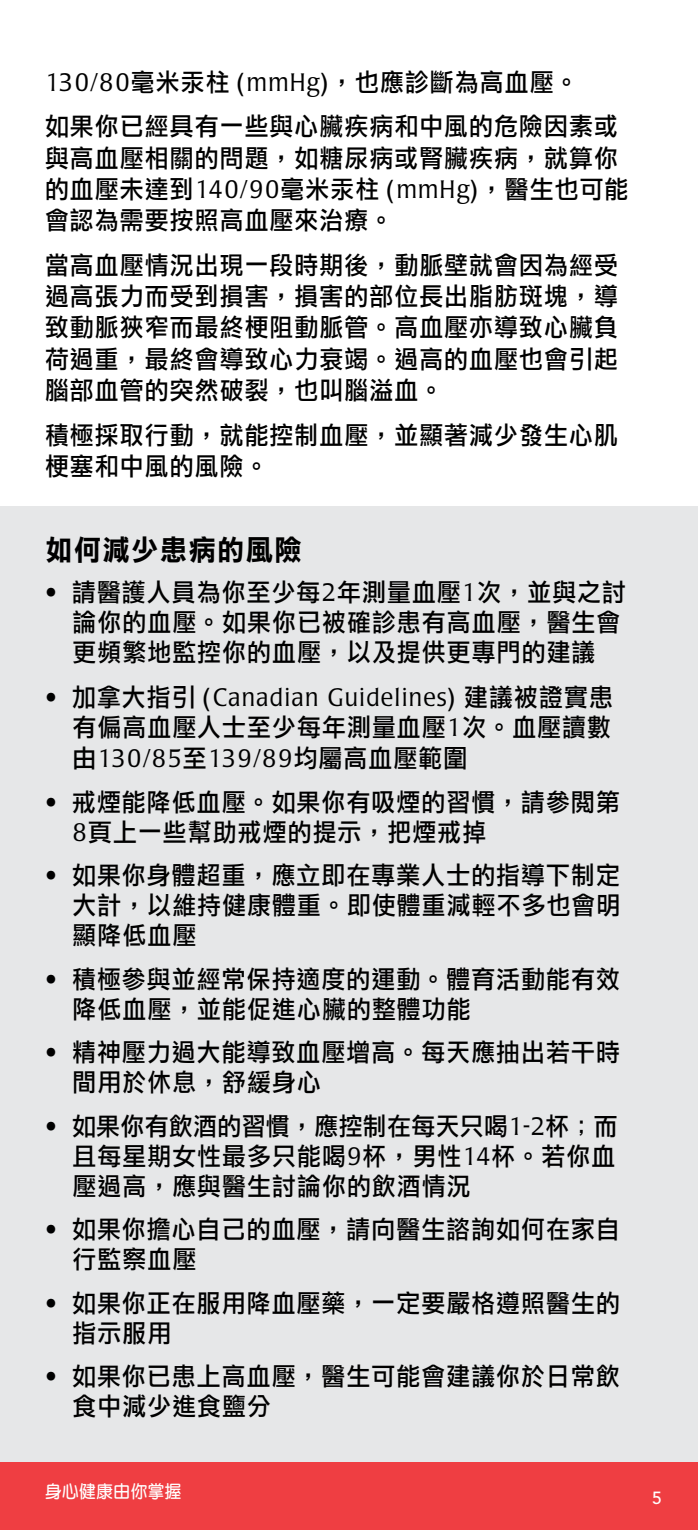
<style>
.page{position:relative;width:698px;height:1530px;background:#fff}
.page>*{position:absolute;margin:0;border:0;box-sizing:border-box;transform-origin:0 0}
.t1{font:28.75px "DF Li Hei Bd HK BF";letter-spacing:.05em;color:#000;scale:.95 1}
.t2{font:25px/30px "DF Li Hei Md HK BF";letter-spacing:.05em;color:#000;scale:.95 1}
.t3{font:300 25px "Poppl Laudatio";letter-spacing:.05em;color:#000;scale:.95 1}
.t4{font:700 17.5px "Yen Round";letter-spacing:.03em;color:#fff;scale:.95 1}
.t5{font:500 17.5px "Avenir";color:#fff}
.s1{font-family:"Poppl Laudatio";font-weight:300}
.s2{font-family:"Avenir"}
.s3{font-family:"Avenir";font-weight:400}
.s4{font-family:"DF Li Hei Md HK BF";font-weight:400}
</style>
<div class="page">
<div style="left:0;top:507px;width:698px;height:1023px;background:#e6e7e8"></div>
<div style="left:0;top:1462px;width:698px;height:68px;background:#ef3e42"></div>
<p class="t2" style="left:45px;top:60px;width:604px;line-height:44.8px"><span class="s1">130/80</span>毫米汞柱 (<span class="s1">mmHg</span>)，也應診斷為高血壓。<br>如果你已經具有一些與心臟疾病和中風的危險因素或</p>
<p class="t2" style="left:45px;top:143px;width:615px;line-height:31.2px">與高血壓相關的問題，如糖尿病或腎臟疾病，就算你的血壓未達到<span class="s1">140/90</span>毫米汞柱 (<span class="s1">mmHg</span>)，醫生也可能會認為需要按照高血壓來治療。</p>
<p class="t2" style="left:45px;top:250px;width:604px;line-height:31.2px;text-align:justify">當高血壓情況出現一段時期後，動脈壁就會因為經受過高張力而受到損害，損害的部位長出脂肪斑塊，導致動脈狹窄而最終梗阻動脈管。高血壓亦導致心臟負荷過重，最終會導致心力衰竭。過高的血壓也會引起腦部血管的突然破裂，也叫腦溢血。</p>
<p class="t2" style="left:45px;top:420px;width:604px;line-height:31.2px">積極採取行動，就能控制血壓，並顯著減少發生心肌梗塞和中風的風險。</p>
<p class="t1" style="left:45px;top:535px;width:272px">如何減少患病的風險</p>
<p class="t2" style="left:73px;top:578px;width:584px;text-indent:-28px"><span class="s2">•</span> 請醫護人員為你至少每<span class="s1">2</span>年測量血壓<span class="s1">1</span>次，並與之討論你的血壓。如果你已被確診患有高血壓，醫生會更頻繁地監控你的血壓，以及提供更專門的建議</p>
<p class="t3" style="left:45px;top:683px;width:599px"><span class="s3">•</span> <span class="s4">加拿大指引 (</span>Canadian Guidelines<span class="s4">) 建議被證實患</span></p>
<p class="t2" style="left:73px;top:713px;width:568px">有偏高血壓人士至少每年測量血壓<span class="s1">1</span>次。血壓讀數</p>
<p class="t3" style="left:73px;top:744px;width:417px"><span class="s4">由</span>130/85<span class="s4">至</span>139/89<span class="s4">均屬高血壓範圍</span></p>
<p class="t2" style="left:73px;top:787px;width:577px;text-indent:-28px"><span class="s2">•</span> 戒煙能降低血壓。如果你有吸煙的習慣，請參閱第<br><span class="s1">8</span>頁上一些幫助戒煙的提示，把煙戒掉</p>
<p class="t2" style="left:73px;top:861px;width:578px;text-align:justify;text-indent:-28px"><span class="s2">•</span> 如果你身體超重，應立即在專業人士的指導下制定大計，以維持健康體重。即使體重減輕不多也會明顯降低血壓</p>
<p class="t2" style="left:73px;top:964px;width:577px;text-indent:-28px"><span class="s2">•</span> 積極參與並經常保持適度的運動。體育活動能有效降低血壓，並能促進心臟的整體功能</p>
<p class="t2" style="left:73px;top:1038px;width:577px;text-indent:-28px"><span class="s2">•</span> 精神壓力過大能導致血壓增高。每天應抽出若干時間用於休息，舒緩身心</p>
<p class="t2" style="left:73px;top:1111px;width:575px;text-align:justify;text-indent:-28px"><span class="s2">•</span> 如果你有飲酒的習慣，應控制在每天只喝<span class="s1">1-2</span>杯；而且每星期女性最多只能喝<span class="s1">9</span>杯，男性<span class="s1">14</span>杯。若你血壓過高，應與醫生討論你的飲酒情況</p>
<p class="t2" style="left:73px;top:1215px;width:577px;text-indent:-28px"><span class="s2">•</span> 如果你擔心自己的血壓，請向醫生諮詢如何在家自行監察血壓</p>
<p class="t2" style="left:73px;top:1288px;width:577px;text-indent:-28px"><span class="s2">•</span> 如果你正在服用降血壓藥，一定要嚴格遵照醫生的指示服用</p>
<p class="t2" style="left:73px;top:1362px;width:577px;text-indent:-28px"><span class="s2">•</span> 如果你已患上高血壓，醫生可能會建議你於日常飲食中減少進食鹽分</p>
<p class="t4" style="left:45px;top:1482px;width:145px">身心健康由你掌握</p>
<p class="t5" style="left:652px;top:1488px;width:11px">5</p>
</div>
